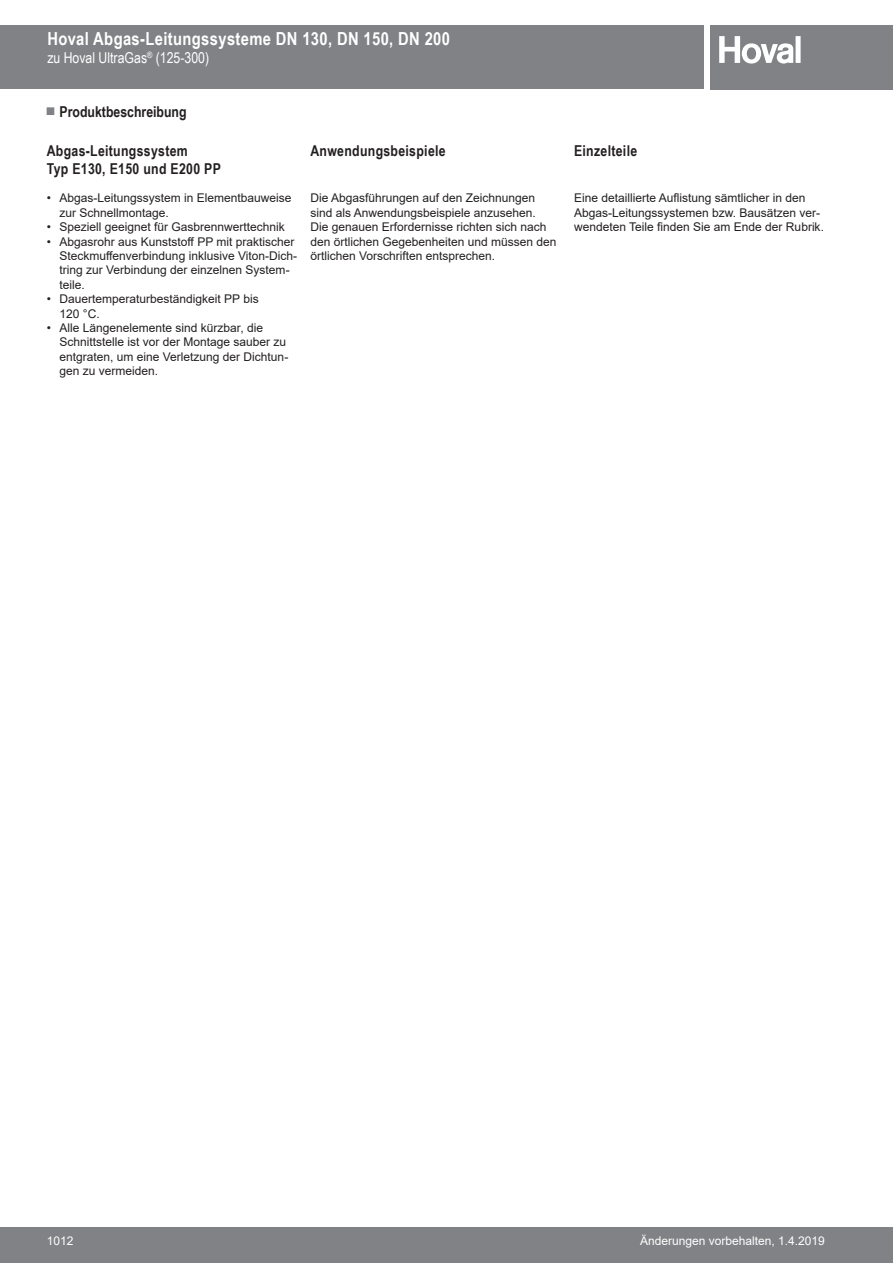
<style>
.page{position:relative;width:893px;height:1263px;background:#fff}
.page>*{position:absolute;margin:0;border:0;box-sizing:border-box;transform-origin:0 0}
.t1{font:700 18px "Arial Narrow";letter-spacing:.02em;color:#fff}
.t2{font:700 15px/18px "Arial Narrow";letter-spacing:.02em;color:#231f20}
.t3{font:15px "Arial Narrow";color:#fff}
.t4{font:700 15px "Arial Narrow";color:#231f20}
.t5{font:12px/14.4px "Arial";color:#231f20}
.t6{font:12px "Arial";color:#fff}
.s1{font-size:16.5px;color:#808285}
</style>
<div class="page">
<div style="left:710px;top:26px;width:183px;height:64px;background:#808285"></div>
<svg style="left:719px;top:36px;width:82px;height:28px"></svg>
<div style="left:0;top:1228px;width:893px;height:35px;background:#808285"></div>
<div style="left:0;top:26px;width:703px;height:63px;background:#808285"></div>
<h1 class="t1" style="left:47px;top:25px;width:404px">Hoval Abgas-Leitungssysteme DN 130, DN 150, DN 200</h1>
<p class="t3" style="left:47px;top:46px;width:163px">zu Hoval UltraGas<sup>®</sup> (125-300)</p>
<p class="t4" style="left:47px;top:100px;width:141px"><span class="s1">■</span> Produktbeschreibung</p>
<p class="t2" style="left:47px;top:140px;width:176px">Abgas-Leitungssystem<br>Typ E130, E150 und E200 PP</p>
<p class="t5" style="left:60px;top:191px;width:234px;text-indent:-13px">• Abgas-Leitungssystem in Elementbauweise zur Schnellmontage.</p>
<p class="t5" style="left:47px;top:220px;width:240px">• Speziell geeignet für Gasbrennwerttechnik</p>
<p class="t5" style="left:60px;top:234px;width:239px;text-indent:-13px">• Abgasrohr aus Kunststoff PP mit praktischer Steckmuffenverbindung inklusive Viton-Dich&shy;tring zur Verbindung der einzelnen System&shy;teile.</p>
<p class="t5" style="left:60px;top:292px;width:201px;text-indent:-13px">• Dauertemperaturbeständigkeit PP bis<br>120 °C.</p>
<p class="t5" style="left:60px;top:320px;width:230px;text-indent:-13px">• Alle Längenelemente sind kürzbar, die Schnittstelle ist vor der Montage sauber zu entgraten, um eine Verletzung der Dichtun&shy;gen zu vermeiden.</p>
<p class="t2" style="left:310px;top:140px;width:137px">Anwendungsbeispiele</p>
<p class="t5" style="left:310px;top:191px;width:248px">Die Abgasführungen auf den Zeichnungen sind als Anwendungsbeispiele anzusehen.<br>Die genauen Erfordernisse richten sich nach den örtlichen Gegebenheiten und müssen den örtlichen Vorschriften entsprechen.</p>
<p class="t2" style="left:574px;top:140px;width:65px">Einzelteile</p>
<p class="t5" style="left:574px;top:191px;width:251px">Eine detaillierte Auflistung sämtlicher in den<br>Abgas-Leitungssystemen bzw. Bausätzen ver&shy;wendeten Teile finden Sie am Ende der Rubrik.</p>
<p class="t6" style="left:47px;top:1232px;width:28px">1012</p>
<p class="t6" style="left:640px;top:1232px;width:186px">Änderungen vorbehalten, 1.4.2019</p>
</div>
